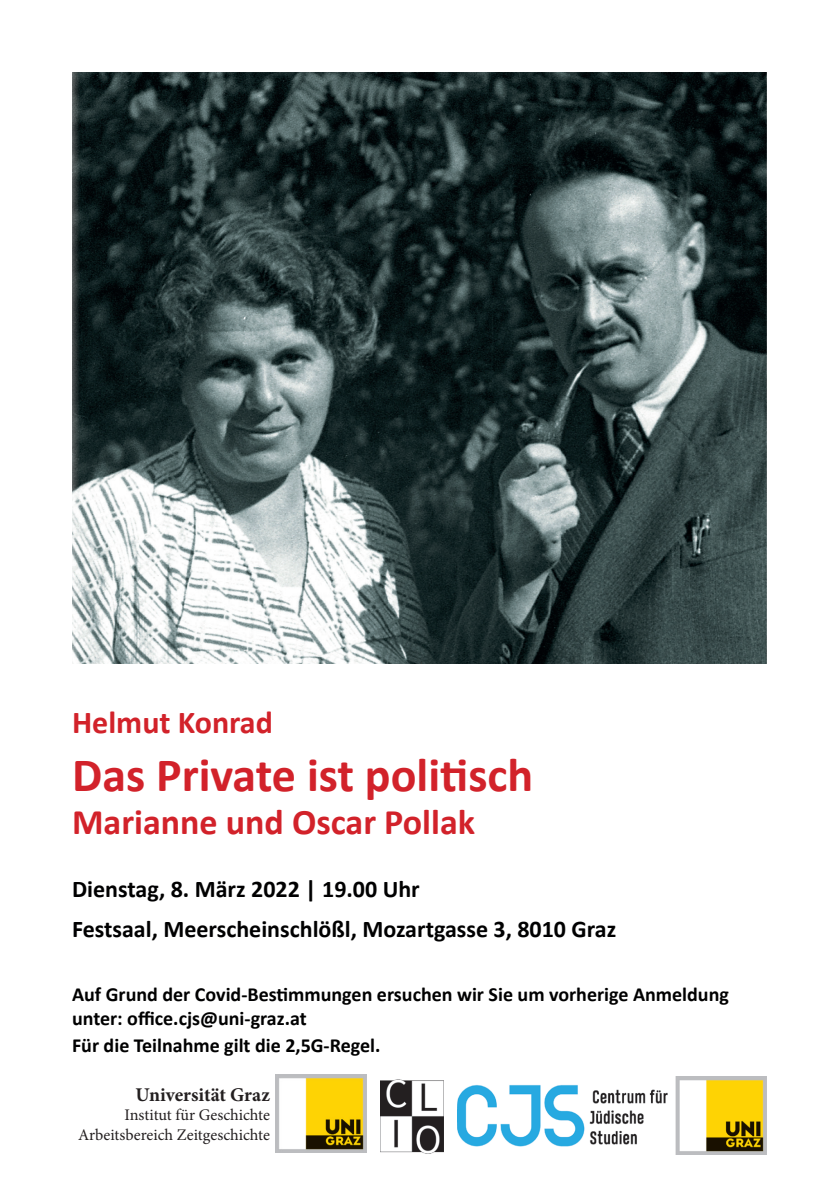
<style>
.page{position:relative;width:840px;height:1191px;background:#fff}
.page>*{position:absolute;margin:0;border:0;box-sizing:border-box;transform-origin:0 0}
.t1{font:700 48px "Calibri";color:#d2222a}
.t2{font:700 36px "Calibri";color:#d2222a}
.t3{font:700 32px "Calibri";color:#d2222a}
.t4{font:700 24px/40.2px "Calibri";color:#000001}
.t5{font:700 20px/24px "Calibri";color:#000001}
.t6{font:700 19.4px "Minion Pro";letter-spacing:-.005em;color:#231f20}
.t7{font:16.2px/19.4px "Minion Pro";color:#231f20;text-align:right}
</style>
<div class="page">
<img style="left:457px;top:1076px;width:309px;height:78px">
<img style="left:275px;top:1074px;width:91px;height:78px">
<img style="left:380px;top:1079px;width:63px;height:75px">
<img style="left:72px;top:72px;width:693px;height:591px">
<h3 class="t3" style="left:72px;top:699px;width:202px">Helmut Konrad</h3>
<h1 class="t1" style="left:72px;top:740px;width:462px">Das Private ist politisch</h1>
<h2 class="t2" style="left:72px;top:796px;width:404px">Marianne und Oscar Pollak</h2>
<p class="t4" style="left:72px;top:868px;width:545px">Dienstag, 8. März 2022 | 19.00 Uhr<br>Festsaal, Meerscheinschlößl, Mozartgasse 3, 8010 Graz</p>
<p class="t5" style="left:72px;top:982px;width:658px">Auf Grund der Covid-Bestimmungen ersuchen wir Sie um vorherige Anmeldung unter: office.cjs@uni-graz.at</p>
<p class="t5" style="left:72px;top:1033px;width:309px">Für die Teilnahme gilt die 2,5G-Regel.</p>
<p class="t6" style="left:135px;top:1080px;width:136px">Universität Graz</p>
<p class="t7" style="left:78px;top:1105px;width:193px">Institut für Geschichte<br>Arbeitsbereich Zeitgeschichte</p>
</div>
